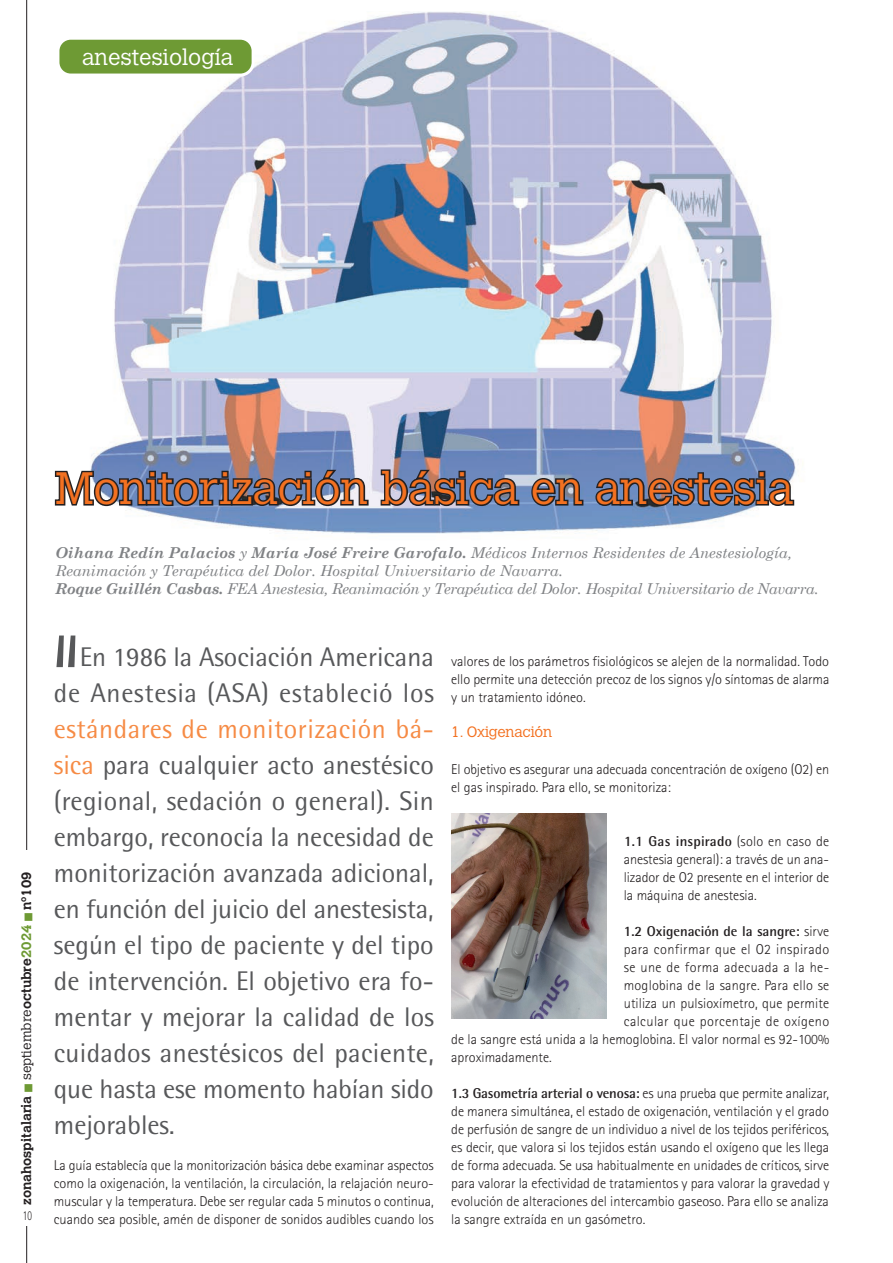
<style>
.page{position:relative;width:893px;height:1263px;background:#fff}
.page>*{position:absolute;margin:0;border:0;box-sizing:border-box;transform-origin:0 0}
.t1{font:300 45px "Calvert MT Std";color:#f37121}
.t2{font:27px/36px "Rotis Semi Sans Std";color:#57585a;text-align:right}
.t3{font:300 22.5px "Calvert MT Std";color:#fff}
.t4{font:italic 15px/18px "Century Schoolbook";letter-spacing:-.02em;color:#808285}
.t5{font:300 15px "Calvert MT Std";letter-spacing:-.01em;color:#f37121}
.t6{font:300 14.25px/18px "Rotis Sans Serif Std";color:#231f20;text-align:justify}
.t7{font:300 14.25px "Rotis Sans Serif Std";letter-spacing:.025em;color:#231f20}
.t8{font:700 14.25px "Rotis Semi Sans Std";color:#231f20}
.t9{font:300 14.25px "Rotis Sans Serif Std";letter-spacing:.03em;color:#231f20}
.t10{font:700 14.25px "Rotis Semi Sans Std";letter-spacing:.02em;color:#231f20}
.t11{font:700 13.5px "Calvert MT Std";color:#231f20}
.t12{font:300 13.5px "Rotis Sans Serif Std";color:#231f20;scale:.7 1}
.s1{color:#6e9a34}
.s2{font-weight:300}
.s3{font-weight:700}
.s4{color:#f68b45}
.s5{font-family:"Rotis Sans Serif Std";font-weight:300}
.s6{font-family:"Rotis Semi Sans Std";font-weight:700}
</style>
<div class="page">
<img style="left:91px;top:11px;width:712px;height:523px">
<div style="left:58px;top:38px;width:195px;height:37px;background:#6e9a34;border-radius:13px"></div>
<div style="left:56px;top:37px;width:199px;height:40px;border:3px solid #fff;border-radius:13px"></div>
<hr style="left:26px;top:0;width:1px;height:1263px;background:#231f20">
<div style="left:19px;top:1208px;width:17px;height:17px;background:#fff"></div>
<div style="left:18px;top:850px;width:17px;height:359px;background:#fff"></div>
<svg style="left:56px;top:635px;width:19px;height:32px"></svg>
<img style="left:451px;top:813px;width:156px;height:205px">
<svg style="left:54px;top:456px;width:316px;height:52px;background:#6d758c"></svg>
<svg style="left:379px;top:468px;width:142px;height:40px;background:#5c6175"></svg>
<svg style="left:530px;top:476px;width:55px;height:31px;background:#515a6d"></svg>
<svg style="left:594px;top:469px;width:202px;height:39px;background:#535c71"></svg>
<h3 class="t3" style="left:82px;top:44px;width:153px">anestesiología</h3>
<p class="t11" style="left:18px;top:1205px;width:335px;rotate:-90deg">zonahospitalaria <span class="s1">■</span> <span class="s2">septiembre</span>octubre<span class="s1">2024</span> <span class="s1">■</span> nº109</p>
<p class="t12" style="left:23px;top:1207px;width:14px">10</p>
<h1 class="t1" style="left:55px;top:463px;width:739px">Monitorización básica en anestesia</h1>
<p class="t4" style="left:55px;top:543px;width:765px"><span class="s3">Oihana Redín Palacios</span> y <span class="s3">María José Freire Garofalo.</span> Médicos Internos Residentes de Anestesiología,<br>Reanimación y Terapéutica del Dolor. Hospital Universitario de Navarra.<br><span class="s3">Roque Guillén Casbas.</span> FEA Anestesia, Reanimación y Terapéutica del Dolor. Hospital Universitario de Navarra.</p>
<h2 class="t2" style="left:54px;top:639px;width:382px">En 1986 la Asociación Americana de Anestesia (ASA) estableció los</h2>
<p class="t2" style="left:54px;top:711px;width:382px;text-align:justify"><span class="s4">estándares de monitorización bá&shy;sica</span> para cualquier acto anestésico (regional, sedación o general). Sin embargo, reconocía la necesidad de monitorización avanzada adicional, en función del juicio del anestesista, según el tipo de paciente y del tipo de intervención. El objetivo era fo&shy;mentar y mejorar la calidad de los cuidados anestésicos del paciente, que hasta ese momento habían sido mejorables.</p>
<p class="t6" style="left:54px;top:1156px;width:382px">La guía establecía que la monitorización básica debe examinar aspectos como la oxigenación, la ventilación, la circulación, la relajación neuro&shy;muscular y la temperatura. Debe ser regular cada 5 minutos o continua, cuando sea posible, amén de disponer de sonidos audibles cuando los</p>
<p class="t6" style="left:451px;top:652px;width:380px">valores de los parámetros fisiológicos se alejen de la normalidad. Todo ello permite una detección precoz de los signos y/o síntomas de alarma y un tratamiento idóneo.</p>
<p class="t5" style="left:451px;top:724px;width:102px">1. Oxigenación</p>
<p class="t6" style="left:451px;top:760px;width:379px">El objetivo es asegurar una adecuada concentración de oxígeno (O2) en el gas inspirado. Para ello, se monitoriza:</p>
<p class="t10" style="left:624px;top:832px;width:207px">1.1 Gas inspirado <span class="s5">(solo en caso de</span></p>
<p class="t6" style="left:624px;top:850px;width:207px">anestesia general): a través de un ana&shy;lizador de O2 presente en el interior de la máquina de anestesia.</p>
<p class="t8" style="left:624px;top:922px;width:207px">1.2 Oxigenación de la sangre: <span class="s5">sirve</span></p>
<p class="t7" style="left:624px;top:941px;width:207px">para confirmar que el O2 inspirado</p>
<p class="t7" style="left:624px;top:959px;width:207px">se une de forma adecuada a la he-</p>
<p class="t6" style="left:624px;top:976px;width:207px">moglobina de la sangre. Para ello se</p>
<p class="t6" style="left:624px;top:994px;width:207px">utiliza un pulsioxímetro, que permite</p>
<p class="t9" style="left:624px;top:1013px;width:207px">calcular que porcentaje de oxígeno</p>
<p class="t6" style="left:451px;top:1030px;width:379px">de la sangre está unida a la hemoglobina. El valor normal es 92-100%</p>
<p class="t6" style="left:451px;top:1048px;width:102px">aproximadamente.</p>
<p class="t6" style="left:451px;top:1084px;width:380px"><span class="s6">1.3 Gasometría arterial o venosa:</span> es una prueba que permite analizar, de manera simultánea, el estado de oxigenación, ventilación y el grado de perfusión de sangre de un individuo a nivel de los tejidos periféricos, es decir, que valora si los tejidos están usando el oxígeno que les llega de forma adecuada. Se usa habitualmente en unidades de críticos, sirve para valorar la efectividad de tratamientos y para valorar la gravedad y evolución de alteraciones del intercambio gaseoso. Para ello se analiza la sangre extraída en un gasómetro.</p>
</div>
